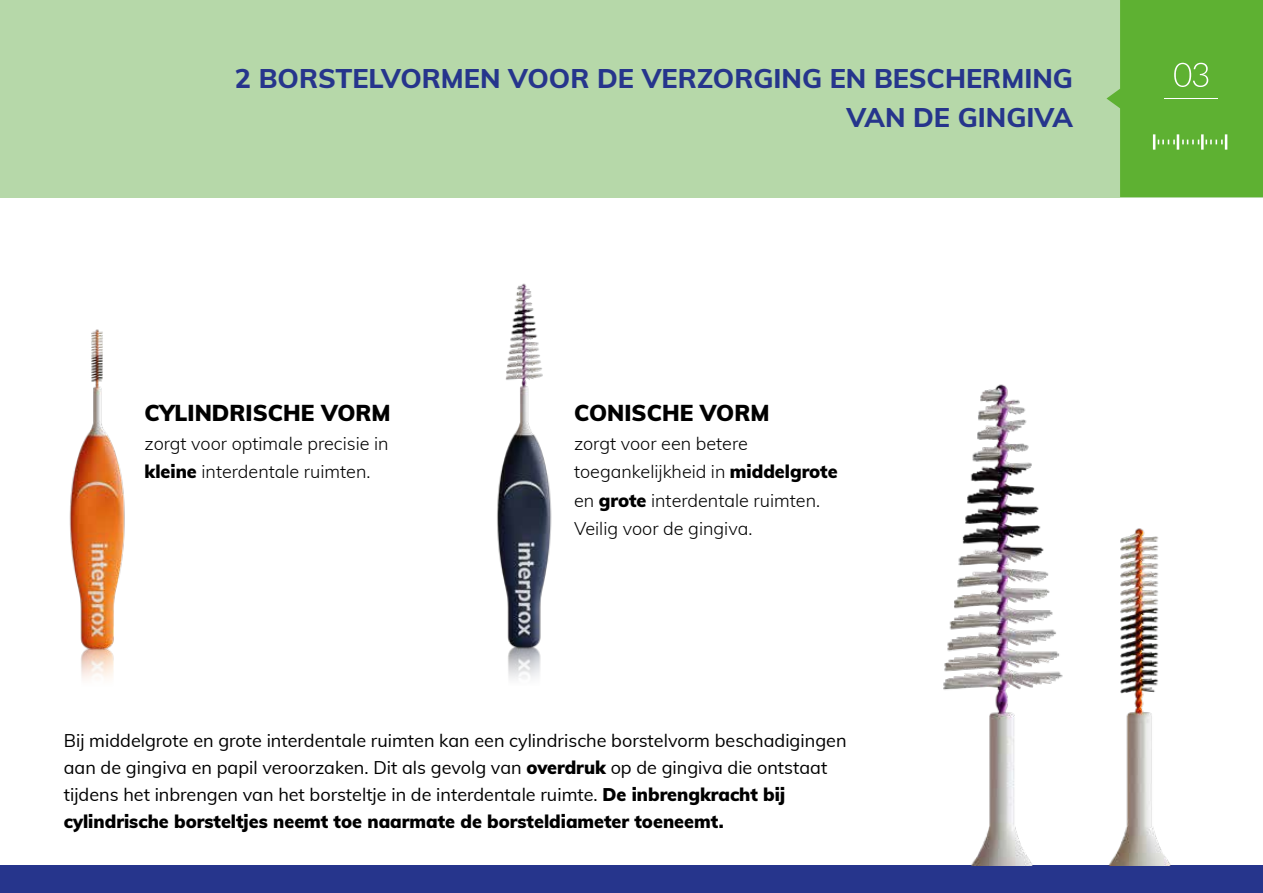
<style>
.page{position:relative;width:1263px;height:893px;background:#fff}
.page>*{position:absolute;margin:0;border:0;box-sizing:border-box;transform-origin:0 0}
.t1{font:800 27px/39px "Muli";color:#26358c;text-align:right}
.t2{font:900 22.5px "Muli";color:#000}
.t3{font:18px/27px "Muli";color:#000}
.t4{font:300 18px/28.5px "Muli";color:#000}
.s1{font-weight:900}
</style>
<div class="page">
<div style="left:0;top:865px;width:1263px;height:28px;background:#26358c"></div>
<div style="left:0;top:0;width:1263px;height:197px;background:#b6d8a9"></div>
<svg style="left:1106px;top:0;width:157px;height:197px;background:#67b53f"></svg>
<img style="left:1109px;top:528px;width:62px;height:337px">
<img style="left:943px;top:384px;width:120px;height:481px">
<img style="left:497px;top:283px;width:55px;height:364px">
<img style="left:69px;top:329px;width:56px;height:313px">
<img style="left:508px;top:647px;width:33px;height:32px">
<img style="left:81px;top:642px;width:33px;height:37px">
<h1 class="t1" style="left:235px;top:58px;width:839px">2 BORSTELVORMEN VOOR DE VERZORGING EN BESCHERMING<br>VAN DE GINGIVA</h1>
<p class="t2" style="left:145px;top:396px;width:248px">CYLINDRISCHE VORM</p>
<p class="t4" style="left:145px;top:428px;width:246px">zorgt voor optimale precisie in <span class="s1">kleine</span> interdentale ruimten.</p>
<p class="t2" style="left:574px;top:396px;width:197px">CONISCHE VORM</p>
<p class="t4" style="left:574px;top:428px;width:265px">zorgt voor een betere toegankelijkheid in <span class="s1">middelgrote </span>en <span class="s1">grote</span> interdentale ruimten.<br>Veilig voor de gingiva.</p>
<p class="t3" style="left:64px;top:726px;width:784px">Bij middelgrote en grote interdentale ruimten kan een cylindrische borstelvorm beschadigingen aan de gingiva en papil veroorzaken. Dit als gevolg van <span class="s1">overdruk</span> op de gingiva die ontstaat tijdens het inbrengen van het borsteltje in de interdentale ruimte. <span class="s1">De inbrengkracht bij cylindrische borsteltjes neemt toe naarmate de borsteldiameter toeneemt.</span></p>
</div>
